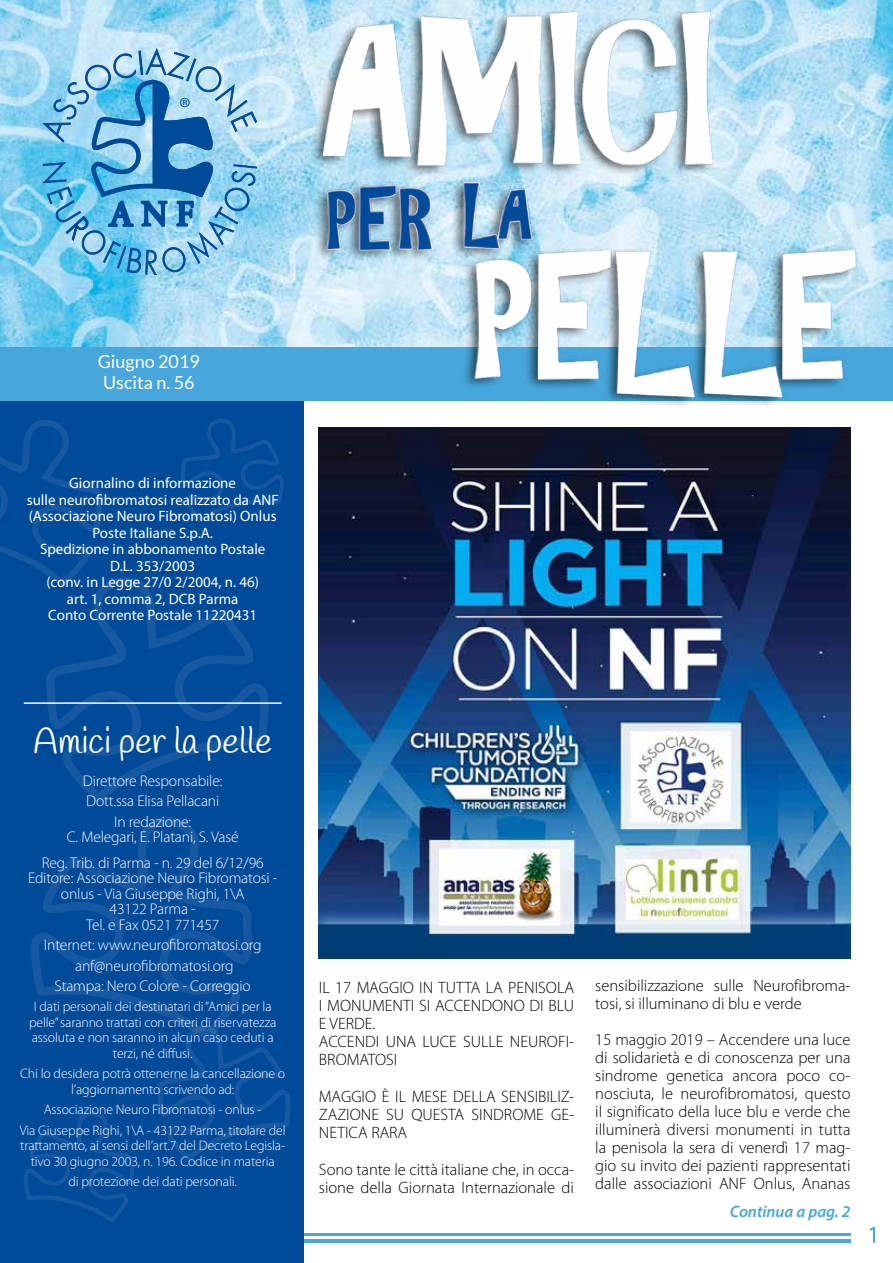
<style>
.page{position:relative;width:893px;height:1263px;background:#fff}
.page>*{position:absolute;margin:0;border:0;box-sizing:border-box;transform-origin:0 0}
.t1{font:36px "Handlee";letter-spacing:-.01em;color:#fff}
.t2{font:300 29.55px "Myriad Pro";color:#004a9a}
.t3{font:18px/21px "Lato";color:#fff;text-align:center}
.t4{font:300 16.5px/18px "Myriad Pro";color:#000}
.t5{font:italic 600 16.5px "Myriad Pro";color:#47a6db}
.t6{font:300 15.6px/20.4px "Myriad Pro";letter-spacing:-.01em;color:#fff;text-align:center}
.t7{font:15px/16.5px "Myriad Pro";color:#fff;text-align:center}
.t8{font:300 13.8px/15.6px "Myriad Pro";letter-spacing:-.01em;color:#fff;text-align:center}
</style>
<div class="page">
<svg style="left:869px;top:1226px;width:6px;height:17px"></svg>
<hr style="left:304px;top:1239px;width:546px;height:4px;background:#47a6db">
<hr style="left:304px;top:1233px;width:546px;height:2px;background:#47a6db">
<div style="left:0;top:400px;width:304px;height:863px;background:#004a9a"></div>
<svg style="left:24px;top:817px;width:267px;height:406px"></svg>
<svg style="left:0;top:419px;width:284px;height:384px"></svg>
<img style="left:0;top:0;width:893px;height:347px">
<div style="left:0;top:347px;width:893px;height:53px;background:#47a6db"></div>
<img style="left:298px;top:12px;width:577px;height:394px">
<svg style="left:41px;top:47px;width:217px;height:228px;background:#77b9df"></svg>
<hr style="left:24px;top:702px;width:258px;height:2px;background:#fff">
<img style="left:319px;top:427px;width:531px;height:532px">
<h2 class="t2" style="left:179px;top:92px;width:13px">®</h2>
<p class="t3" style="left:98px;top:351px;width:104px">Giugno 2019<br>Uscita n. 56</p>
<p class="t7" style="left:27px;top:475px;width:253px">Giornalino di informazione<br>sulle neurofibromatosi realizzato da ANF (Associazione Neuro Fibromatosi) Onlus<br>Poste Italiane S.p.A.<br>Spedizione in abbonamento Postale<br>D.L. 353/2003<br>(conv. in Legge 27/0 2/2004, n. 46)<br>art. 1, comma 2, DCB Parma<br>Conto Corrente Postale 11220431</p>
<h1 class="t1" style="left:33px;top:719px;width:240px">Amici per la pelle</h1>
<p class="t6" style="left:83px;top:771px;width:141px">Direttore Responsabile:<br>Dott.ssa Elisa Pellacani<br>In redazione:</p>
<p class="t6" style="left:42px;top:825px;width:223px;line-height:25.3px">C. Melegari, E. Platani, S. Vasé<br>Reg. Trib. di Parma - n. 29 del 6/12/96</p>
<p class="t6" style="left:28px;top:870px;width:251px;line-height:15.5px">Editore: Associazione Neuro Fibromatosi - onlus - Via Giuseppe Righi, 1\A<br>43122 Parma -<br>Tel. e Fax 0521 771457</p>
<p class="t6" style="left:44px;top:935px;width:219px">Internet: www.neurofibromatosi.org anf@neurofibromatosi.org<br>Stampa: Nero Colore - Correggio</p>
<p class="t8" style="left:29px;top:999px;width:249px">I dati personali dei destinatari di “Amici per la pelle” saranno trattati con criteri di riservatezza assoluta e non saranno in alcun caso ceduti a terzi, né diffusi.</p>
<p class="t8" style="left:20px;top:1066px;width:267px">Chi lo desidera potrà ottenerne la cancellazione o l’aggiornamento scrivendo ad:</p>
<p class="t8" style="left:20px;top:1100px;width:268px;line-height:20.4px">Associazione Neuro Fibromatosi - onlus -<br>Via Giuseppe Righi, 1\A - 43122 Parma, titolare del</p>
<p class="t8" style="left:20px;top:1138px;width:266px">trattamento, ai sensi dell’art.7 del Decreto Legisla&shy;tivo 30 giugno 2003, n. 196. Codice in materia</p>
<p class="t8" style="left:68px;top:1174px;width:170px">di protezione dei dati personali.</p>
<p class="t4" style="left:319px;top:978px;width:257px">IL 17 MAGGIO IN TUTTA LA PENISOLA<br>I MONUMENTI SI ACCENDONO DI BLU<br>E VERDE.<br>ACCENDI UNA LUCE SULLE NEUROFI-<br>BROMATOSI</p>
<p class="t4" style="left:319px;top:1087px;width:257px;text-align:justify">MAGGIO È IL MESE DELLA SENSIBILIZ-ZAZIONE SU QUESTA SINDROME GE-NETICA RARA</p>
<p class="t4" style="left:319px;top:1160px;width:257px">Sono tante le città italiane che, in occa&shy;sione della Giornata Internazionale di</p>
<p class="t4" style="left:595px;top:977px;width:257px">sensibilizzazione sulle Neurofibroma&shy;tosi, si illuminano di blu e verde</p>
<p class="t4" style="left:595px;top:1031px;width:257px;text-align:justify">15 maggio 2019 – Accendere una luce di solidarietà e di conoscenza per una sindrome genetica ancora poco co&shy;nosciuta, le neurofibromatosi, questo il significato della luce blu e verde che illuminerà diversi monumenti in tutta la penisola la sera di venerdì 17 mag&shy;gio su invito dei pazienti rappresentati dalle associazioni ANF Onlus, Ananas</p>
<p class="t5" style="left:730px;top:1200px;width:122px">Continua a pag. 2</p>
</div>
